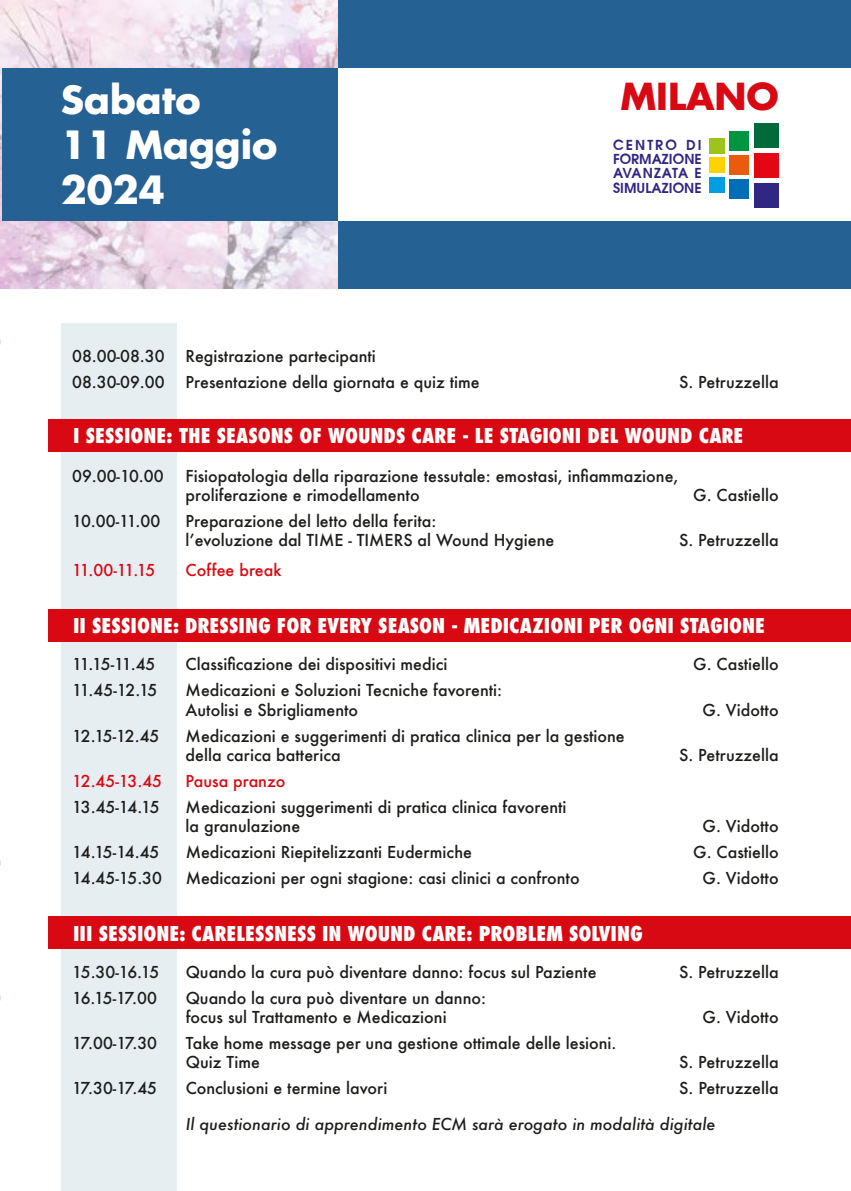
<style>
.page{position:relative;width:851px;height:1191px;background:#fff}
.page>*{position:absolute;margin:0;border:0;box-sizing:border-box;transform-origin:0 0}
.t1{font:700 38px/44.8px "Futura";color:#fff}
.t2{font:700 36.4px "Futura";color:#d80912}
.t3{font:800 condensed 20px "Futura";color:#fff}
.t4{font:500 16px/19.2px "Futura";color:#1d1d1b}
.t5{font:italic 500 16px "Futura";color:#1d1d1b}
.t6{font:500 16px "Futura";color:#d80912}
.t7{font:600 13.8px/14.4px "Avant Garde";color:#312783;text-align:justify}
</style>
<div class="page">
<img style="left:0;top:0;width:338px;height:288px">
<div style="left:338px;top:0;width:512px;height:288px;background:#266194"></div>
<div style="left:2px;top:69px;width:336px;height:152px;background:#266194"></div>
<div style="left:338px;top:69px;width:512px;height:152px;background:#fff"></div>
<div style="left:61px;top:323px;width:115px;height:868px;background:#e7eef2"></div>
<div style="left:48px;top:419px;width:802px;height:32px;background:#d80912"></div>
<div style="left:48px;top:609px;width:802px;height:32px;background:#d80912"></div>
<div style="left:48px;top:916px;width:802px;height:33px;background:#d80912"></div>
<div style="left:753px;top:123px;width:25px;height:25px;background:#006a3b"></div>
<div style="left:753px;top:153px;width:25px;height:25px;background:#e30614"></div>
<div style="left:753px;top:183px;width:25px;height:25px;background:#312783"></div>
<div style="left:729px;top:131px;width:20px;height:20px;background:#009641"></div>
<div style="left:729px;top:155px;width:20px;height:20px;background:#ea5b0c"></div>
<div style="left:729px;top:179px;width:20px;height:20px;background:#006db8"></div>
<div style="left:708px;top:138px;width:16px;height:16px;background:#9ec41a"></div>
<div style="left:708px;top:157px;width:16px;height:16px;background:#ffd200"></div>
<div style="left:708px;top:177px;width:16px;height:16px;background:#009fe3"></div>
<h1 class="t1" style="left:61px;top:77px;width:218px">Sabato<br>11 Maggio<br>2024</h1>
<h2 class="t2" style="left:620px;top:72px;width:160px">MILANO</h2>
<p class="t7" style="left:613px;top:137px;width:90px">CENTRO DI FORMAZIONE AVANZATA E SIMULAZIONE</p>
<p class="t4" style="left:72px;top:346px;width:94px">08.00-08.30</p>
<p class="t4" style="left:186px;top:346px;width:192px">Registrazione partecipanti</p>
<p class="t4" style="left:72px;top:372px;width:94px">08.30-09.00</p>
<p class="t4" style="left:186px;top:372px;width:295px">Presentazione della giornata e quiz time</p>
<p class="t4" style="left:679px;top:372px;width:101px">S. Petruzzella</p>
<p class="t3" style="left:73px;top:423px;width:671px">I SESSIONE: THE SEASONS OF WOUNDS CARE - LE STAGIONI DEL WOUND CARE</p>
<p class="t4" style="left:72px;top:466px;width:93px">09.00-10.00</p>
<p class="t4" style="left:186px;top:466px;width:494px">Fisiopatologia della riparazione tessutale: emostasi, infiammazione, proliferazione e rimodellamento</p>
<p class="t4" style="left:693px;top:485px;width:87px">G. Castiello</p>
<p class="t4" style="left:72px;top:511px;width:90px">10.00-11.00</p>
<p class="t4" style="left:186px;top:511px;width:370px">Preparazione del letto della ferita:<br>l’evoluzione dal TIME - TIMERS al Wound Hygiene</p>
<p class="t6" style="left:72px;top:559px;width:85px">11.00-11.15</p>
<p class="t6" style="left:186px;top:559px;width:97px">Coffee break</p>
<p class="t4" style="left:679px;top:530px;width:101px">S. Petruzzella</p>
<p class="t3" style="left:73px;top:613px;width:693px">II SESSIONE: DRESSING FOR EVERY SEASON - MEDICAZIONI PER OGNI STAGIONE</p>
<p class="t4" style="left:72px;top:654px;width:85px">11.15-11.45</p>
<p class="t4" style="left:186px;top:654px;width:263px">Classificazione dei dispositivi medici</p>
<p class="t4" style="left:693px;top:654px;width:87px">G. Castiello</p>
<p class="t4" style="left:72px;top:680px;width:87px">11.45-12.15</p>
<p class="t4" style="left:186px;top:680px;width:318px">Medicazioni e Soluzioni Tecniche favorenti:<br>Autolisi e Sbrigliamento</p>
<p class="t4" style="left:702px;top:699px;width:78px">G. Vidotto</p>
<p class="t4" style="left:72px;top:725px;width:89px">12.15-12.45</p>
<p class="t4" style="left:186px;top:725px;width:440px">Medicazioni e suggerimenti di pratica clinica per la gestione della carica batterica</p>
<p class="t6" style="left:72px;top:770px;width:91px">12.45-13.45</p>
<p class="t6" style="left:186px;top:770px;width:101px">Pausa pranzo</p>
<p class="t4" style="left:72px;top:797px;width:89px">13.45-14.15</p>
<p class="t4" style="left:186px;top:797px;width:382px">Medicazioni suggerimenti di pratica clinica favorenti la granulazione</p>
<p class="t4" style="left:679px;top:745px;width:101px">S. Petruzzella</p>
<p class="t4" style="left:702px;top:816px;width:78px">G. Vidotto</p>
<p class="t4" style="left:72px;top:842px;width:89px">14.15-14.45</p>
<p class="t4" style="left:186px;top:842px;width:288px">Medicazioni Riepitelizzanti Eudermiche</p>
<p class="t4" style="left:693px;top:842px;width:87px">G. Castiello</p>
<p class="t4" style="left:72px;top:868px;width:91px">14.45-15.30</p>
<p class="t4" style="left:186px;top:868px;width:395px">Medicazioni per ogni stagione: casi clinici a confronto</p>
<p class="t4" style="left:702px;top:868px;width:78px">G. Vidotto</p>
<p class="t3" style="left:73px;top:920px;width:571px">III SESSIONE: CARELESSNESS IN WOUND CARE: PROBLEM SOLVING</p>
<p class="t4" style="left:72px;top:962px;width:89px">15.30-16.15</p>
<p class="t4" style="left:186px;top:962px;width:412px">Quando la cura può diventare danno: focus sul Paziente</p>
<p class="t4" style="left:679px;top:962px;width:101px">S. Petruzzella</p>
<p class="t4" style="left:72px;top:988px;width:86px">16.15-17.00</p>
<p class="t4" style="left:186px;top:988px;width:302px">Quando la cura può diventare un danno: focus sul Trattamento e Medicazioni</p>
<p class="t4" style="left:702px;top:1007px;width:78px">G. Vidotto</p>
<p class="t4" style="left:72px;top:1033px;width:86px">17.00-17.30</p>
<p class="t4" style="left:186px;top:1033px;width:432px">Take home message per una gestione ottimale delle lesioni.<br>Quiz Time</p>
<p class="t4" style="left:679px;top:1052px;width:101px">S. Petruzzella</p>
<p class="t4" style="left:72px;top:1078px;width:86px">17.30-17.45</p>
<p class="t4" style="left:186px;top:1078px;width:203px">Conclusioni e termine lavori</p>
<p class="t4" style="left:679px;top:1078px;width:101px">S. Petruzzella</p>
<p class="t5" style="left:186px;top:1113px;width:531px">Il questionario di apprendimento ECM sarà erogato in modalità digitale</p>
</div>
